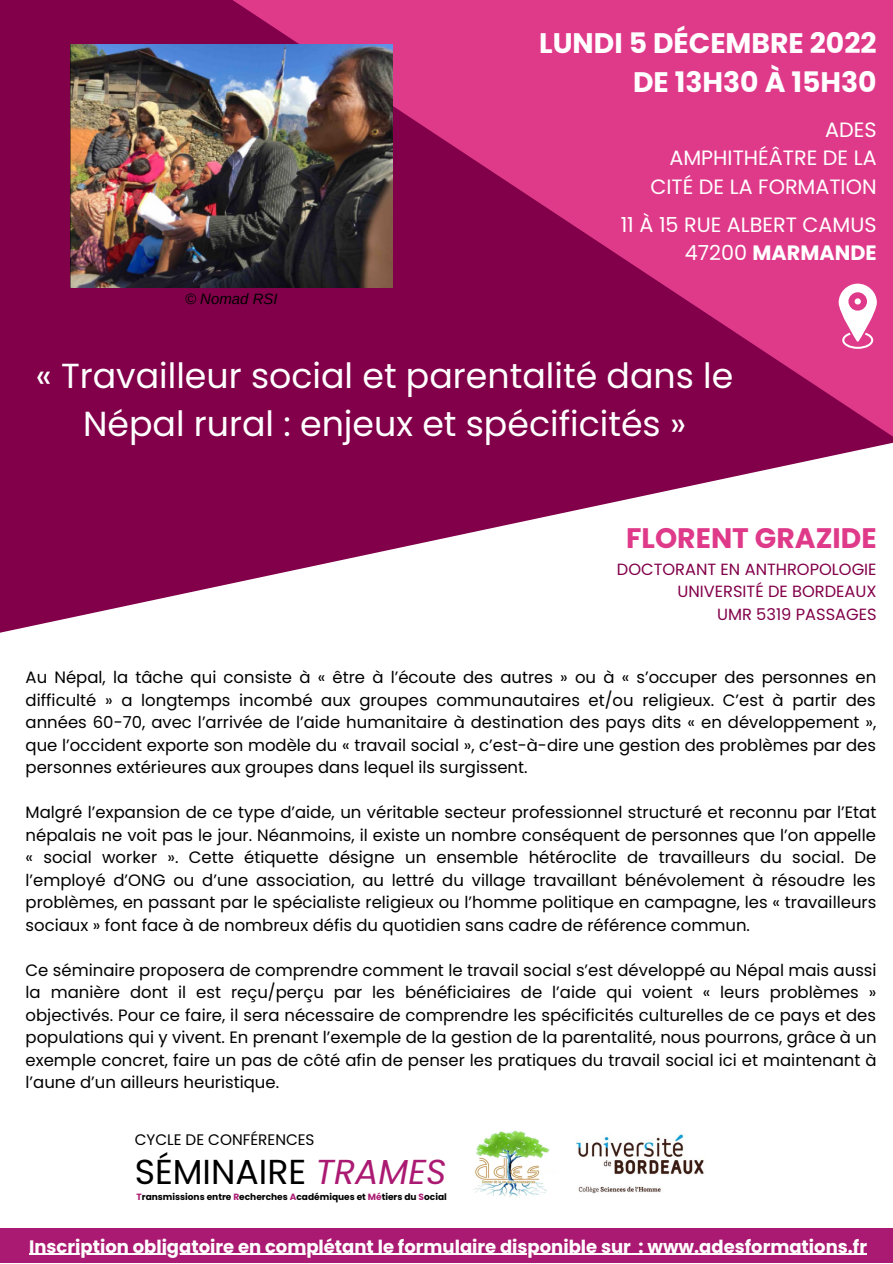
<style>
.page{position:relative;width:893px;height:1264px;background:#fff}
.page>*{position:absolute;margin:0;border:0;box-sizing:border-box;transform-origin:0 0}
.t1{font:34.8px/48px "Poppins";color:#fff;text-align:center}
.t2{font:34.65px "Poppins";color:#000}
.t3{font:700 28.2px/39.3px "Poppins";color:#fff;text-align:right}
.t4{font:700 28.2px "Poppins";color:#df3a8a}
.t5{font:20.7px/28px "Poppins";color:#fff;text-align:right}
.t6{font:700 18px "Poppins";color:#fff}
.t7{font:16.5px/22.5px "Poppins";color:#000;text-align:justify}
.t8{font:16.2px/22.5px "Poppins";color:#82004a;text-align:right}
.t9{font:15.3px "Poppins";color:#000}
.t10{font:italic 15px "Arimo";color:#000}
.t11{font:700 9px "Poppins";color:#000}
.s1{font-weight:700}
.s2{font-style:italic;color:#ab1a72}
.s3{color:#ab1a72}
</style>
<div class="page">
<svg style="left:0;top:444px;width:887px;height:189px"></svg>
<svg style="left:0;top:0;width:892px;height:444px;background:#aa1966"></svg>
<svg style="left:838px;top:283px;width:38px;height:66px"></svg>
<img style="left:70px;top:45px;width:322px;height:243px">
<img style="left:473px;top:1130px;width:77px;height:67px">
<img style="left:576px;top:1134px;width:128px;height:60px">
<div style="left:0;top:1228px;width:892px;height:34px;background:#ab1a72"></div>
<hr style="left:29px;top:1253px;width:602px;height:1px;background:#fff">
<hr style="left:638px;top:1253px;width:229px;height:1px;background:#fff">
<p class="t10" style="left:185px;top:291px;width:94px">© Nomad RSI</p>
<h3 class="t3" style="left:539px;top:23px;width:339px">LUNDI 5 DÉCEMBRE 2022<br>DE 13H30 À 15H30</h3>
<p class="t5" style="left:650px;top:116px;width:228px">ADES<br>AMPHITHÉÂTRE DE LA<br>CITÉ DE LA FORMATION</p>
<p class="t5" style="left:620px;top:210px;width:257px">11 À 15 RUE ALBERT CAMUS<br>47200 <span class="s1">MARMANDE</span></p>
<h1 class="t1" style="left:36px;top:351px;width:699px">« Travailleur social et parentalité dans le<br>Népal rural : enjeux et spécificités »</h1>
<h3 class="t4" style="left:626px;top:518px;width:252px">FLORENT GRAZIDE</h3>
<p class="t8" style="left:617px;top:557px;width:261px">DOCTORANT EN ANTHROPOLOGIE<br>UNIVERSITÉ DE BORDEAUX<br>UMR 5319 PASSAGES</p>
<p class="t7" style="left:26px;top:666px;width:852px">Au Népal, la tâche qui consiste à « être à l’écoute des autres » ou à « s’occuper des personnes en difficulté » a longtemps incombé aux groupes communautaires et/ou religieux. C’est à partir des années 60-70, avec l’arrivée de l’aide humanitaire à destination des pays dits « en développement », que l’occident exporte son modèle du « travail social », c’est-à-dire une gestion des problèmes par des personnes extérieures aux groupes dans lequel ils surgissent.</p>
<p class="t7" style="left:26px;top:801px;width:852px">Malgré l’expansion de ce type d’aide, un véritable secteur professionnel structuré et reconnu par l’Etat népalais ne voit pas le jour. Néanmoins, il existe un nombre conséquent de personnes que l’on appelle « social worker ». Cette étiquette désigne un ensemble hétéroclite de travailleurs du social. De l’employé d’ONG ou d’une association, au lettré du village travaillant bénévolement à résoudre les problèmes, en passant par le spécialiste religieux ou l’homme politique en campagne, les « travailleurs sociaux » font face à de nombreux défis du quotidien sans cadre de référence commun.</p>
<p class="t7" style="left:26px;top:958px;width:852px">Ce séminaire proposera de comprendre comment le travail social s’est développé au Népal mais aussi la manière dont il est reçu/perçu par les bénéficiaires de l’aide qui voient « leurs problèmes » objectivés. Pour ce faire, il sera nécessaire de comprendre les spécificités culturelles de ce pays et des populations qui y vivent. En prenant l’exemple de la gestion de la parentalité, nous pourrons, grâce à un exemple concret, faire un pas de côté afin de penser les pratiques du travail social ici et maintenant à l’aune d’un ailleurs heuristique.</p>
<p class="t9" style="left:135px;top:1129px;width:181px">CYCLE DE CONFÉRENCES</p>
<h2 class="t2" style="left:135px;top:1147px;width:313px">SÉMINAIRE <span class="s2">TRAMES</span></h2>
<p class="t11" style="left:136px;top:1190px;width:312px"><span class="s3">T</span>ransmissions entre <span class="s3">R</span>echerches <span class="s3">A</span>cadémiques et <span class="s3">Mé</span>tiers du <span class="s3">S</span>ocial</p>
<p class="t6" style="left:29px;top:1233px;width:839px">Inscription obligatoire en complétant le formulaire disponible sur : www.adesformations.fr</p>
</div>
